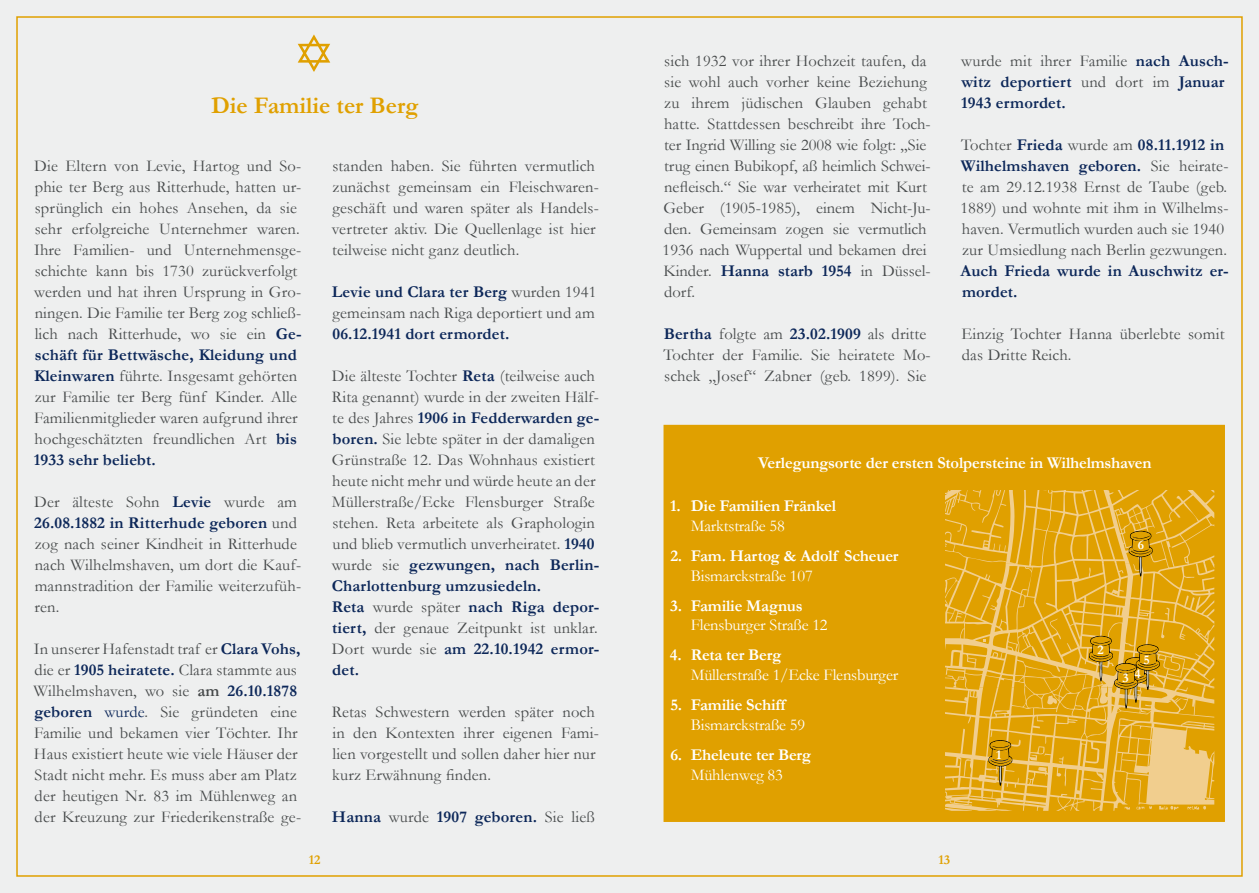
<style>
.page{position:relative;width:1259px;height:893px;background:#eeefef}
.page>*{position:absolute;margin:0;border:0;box-sizing:border-box;transform-origin:0 0}
.t1{font:700 24px "Garamond";color:#e0a000}
.t2{font:16.5px/21px "Garamond";letter-spacing:.01em;color:#474a4b}
.t3{font:700 16.5px/21px "Garamond";letter-spacing:.01em;color:#0c2759}
.t4{font:700 16.5px "Garamond";letter-spacing:-.01em;color:#fff}
.t5{font:16.5px "Garamond";letter-spacing:-.01em;color:#fff}
.t6{font:700 13.5px "Garamond";color:#e0a000}
.t7{font:700 13.35px "Garamond";color:#fff}
.s1{font-weight:700;color:#0c2759}
.s2{font-weight:700}
.s3{color:#0c2759}
.s4{font-weight:400;color:#474a4b}
</style>
<div class="page">
<div style="left:16px;top:16px;width:1226px;height:861px;background:#eeefef;border:2px solid #e0a000"></div>
<svg style="left:298px;top:34px;width:32px;height:38px"></svg>
<div style="left:663px;top:425px;width:562px;height:397px;background:#e0a000"></div>
<svg style="left:945px;top:490px;width:269px;height:74px"></svg>
<svg style="left:945px;top:564px;width:269px;height:247px"></svg>
<svg style="left:1201px;top:490px;width:13px;height:3px"></svg>
<svg style="left:1124px;top:807px;width:6px;height:2px"></svg>
<svg style="left:1187px;top:806px;width:19px;height:4px"></svg>
<svg style="left:1159px;top:806px;width:19px;height:4px"></svg>
<svg style="left:1136px;top:806px;width:16px;height:3px"></svg>
<svg style="left:1046px;top:695px;width:11px;height:9px"></svg>
<svg style="left:1128px;top:530px;width:24px;height:46px"></svg>
<svg style="left:988px;top:740px;width:24px;height:46px"></svg>
<svg style="left:1089px;top:635px;width:70px;height:74px"></svg>
<h1 class="t1" style="left:211px;top:89px;width:209px">Die Familie ter Berg</h1>
<p class="t2" style="left:34px;top:154px;width:269px">Die Eltern von Levie, Hartog und So&shy;phie ter Berg aus Ritterhude, hatten ur&shy;sprünglich ein hohes Ansehen, da sie sehr erfolgreiche Unternehmer waren.<br>Ihre Familien- und Unternehmensge&shy;schichte kann bis 1730 zurückverfolgt werden und hat ihren Ursprung in Gro&shy;ningen. Die Familie ter Berg zog schließ&shy;lich nach Ritterhude, wo sie ein <span class="s1">Ge&shy;schäft für Bettwäsche, Kleidung und Kleinwaren</span> führte. Insgesamt gehörten zur Familie ter Berg fünf Kinder. Alle Familienmitglieder waren aufgrund ihrer hochgeschätzten freundlichen Art <span class="s1">bis 1933 sehr beliebt.</span></p>
<p class="t2" style="left:34px;top:490px;width:269px">Der älteste Sohn <span class="s1">Levie</span> wurde am<br><span class="s1">26.08.1882 in Ritterhude geboren</span> und zog nach seiner Kindheit in Ritterhude nach Wilhelmshaven, um dort die Kauf&shy;mannstradition der Familie weiterzufüh&shy;ren.</p>
<p class="t2" style="left:34px;top:638px;width:269px">In unserer Hafenstadt traf er <span class="s1">Clara Vohs, </span>die er <span class="s1">1905 heiratete.</span> Clara stammte aus Wilhelmshaven, wo sie <span class="s2">am</span> <span class="s1">26.10.1878 geboren</span> <span class="s3">wurde</span>. Sie gründeten eine Familie und bekamen vier Töchter. Ihr Haus existiert heute wie viele Häuser der Stadt nicht mehr. Es muss aber am Platz der heutigen Nr. 83 im Mühlenweg an der Kreuzung zur Friederikenstraße ge-</p>
<p class="t2" style="left:332px;top:154px;width:269px">standen haben. Sie führten vermutlich zunächst gemeinsam ein Fleischwaren&shy;geschäft und waren später als Handels&shy;vertreter aktiv. Die Quellenlage ist hier teilweise nicht ganz deutlich.</p>
<p class="t2" style="left:332px;top:280px;width:266px"><span class="s1">Levie und Clara ter Berg</span> wurden 1941 gemeinsam nach Riga deportiert und am</p>
<p class="t3" style="left:332px;top:323px;width:178px">06.12.1941 dort ermordet.</p>
<p class="t2" style="left:332px;top:364px;width:269px">Die älteste Tochter <span class="s1">Reta</span> (teilweise auch Rita genannt) wurde in der zweiten Hälf&shy;te des Jahres <span class="s1">1906 in Fedderwarden ge&shy;boren.</span> Sie lebte später in der damaligen Grünstraße 12. Das Wohnhaus existiert heute nicht mehr und würde heute an der Müllerstraße/Ecke Flensburger Straße stehen. Reta arbeitete als Graphologin und blieb vermutlich unverheiratet. <span class="s1">1940 </span>wurde sie <span class="s1">gezwungen, nach Berlin-Charlottenburg umzusiedeln.<br>Reta</span> wurde später <span class="s1">nach Riga depor&shy;tiert,</span> der genaue Zeitpunkt ist unklar.<br>Dort wurde sie <span class="s1">am 22.10.1942 ermor&shy;det.</span></p>
<p class="t2" style="left:332px;top:700px;width:268px">Retas Schwestern werden später noch in den Kontexten ihrer eigenen Fami&shy;lien vorgestellt und sollen daher hier nur kurz Erwähnung finden.</p>
<p class="t3" style="left:332px;top:806px;width:264px">Hanna <span class="s4">wurde</span> 1907 geboren. <span class="s4">Sie ließ</span></p>
<p class="t2" style="left:662px;top:50px;width:270px">sich 1932 vor ihrer Hochzeit taufen, da sie wohl auch vorher keine Beziehung zu ihrem jüdischen Glauben gehabt hatte. Stattdessen beschreibt ihre Toch&shy;ter Ingrid Willing sie 2008 wie folgt: „Sie trug einen Bubikopf, aß heimlich Schwei&shy;nefleisch.“ Sie war verheiratet mit Kurt Geber (1905-1985), einem Nicht-Ju&shy;den. Gemeinsam zogen sie vermutlich 1936 nach Wuppertal und bekamen drei Kinder. <span class="s1">Hanna starb 1954</span> in Düssel&shy;dorf.</p>
<p class="t2" style="left:663px;top:323px;width:269px"><span class="s1">Bertha</span> folgte am <span class="s1">23.02.1909</span> als dritte<br>Tochter der Familie. Sie heiratete Mo&shy;schek „Josef“ Zabner (geb. 1899). Sie</p>
<p class="t3" style="left:961px;top:50px;width:269px"><span class="s4">wurde mit ihrer Familie</span> nach Ausch&shy;witz deportiert <span class="s4">und dort im</span> Januar<br>1943 ermordet.</p>
<p class="t2" style="left:960px;top:134px;width:270px">Tochter <span class="s1">Frieda</span> wurde am <span class="s1">08.11.1912 in Wilhelmshaven geboren.</span> Sie heirate&shy;te am 29.12.1938 Ernst de Taube (geb.<br>1889) und wohnte mit ihm in Wilhelms&shy;haven. Vermutlich wurden auch sie 1940 zur Umsiedlung nach Berlin gezwungen.</p>
<p class="t3" style="left:960px;top:260px;width:270px">Auch Frieda wurde in Auschwitz er&shy;mordet.</p>
<p class="t2" style="left:961px;top:323px;width:265px">Einzig Tochter Hanna überlebte somit das Dritte Reich.</p>
<p class="t4" style="left:758px;top:452px;width:395px">Verlegungsorte der ersten Stolpersteine in Wilhelmshaven</p>
<p class="t4" style="left:670px;top:494px;width:167px">1. Die Familien Fränkel</p>
<p class="t5" style="left:691px;top:514px;width:96px">Marktstraße 58</p>
<p class="t4" style="left:670px;top:544px;width:230px">2. Fam. Hartog &amp; Adolf Scheuer</p>
<p class="t5" style="left:691px;top:564px;width:123px">Bismarckstraße 107</p>
<p class="t4" style="left:670px;top:594px;width:134px">3. Familie Magnus</p>
<p class="t5" style="left:691px;top:614px;width:138px">Flensburger Straße 12</p>
<p class="t4" style="left:670px;top:644px;width:113px">4. Reta ter Berg</p>
<p class="t5" style="left:691px;top:664px;width:209px">Müllerstraße 1/Ecke Flensburger</p>
<p class="t4" style="left:670px;top:694px;width:117px">5. Familie Schiff</p>
<p class="t5" style="left:691px;top:714px;width:116px">Bismarckstraße 59</p>
<p class="t4" style="left:670px;top:743px;width:142px">6. Eheleute ter Berg</p>
<p class="t5" style="left:691px;top:763px;width:94px">Mühlenweg 83</p>
<p class="t7" style="left:996px;top:746px;width:7px">1</p>
<p class="t7" style="left:1137px;top:536px;width:8px">6</p>
<p class="t7" style="left:1097px;top:641px;width:8px">2</p>
<p class="t7" style="left:1143px;top:650px;width:8px">5</p>
<p class="t7" style="left:1134px;top:665px;width:8px">4</p>
<p class="t7" style="left:1122px;top:669px;width:8px">3</p>
<p class="t6" style="left:309px;top:851px;width:13px">12</p>
<p class="t6" style="left:938px;top:851px;width:13px">13</p>
</div>
